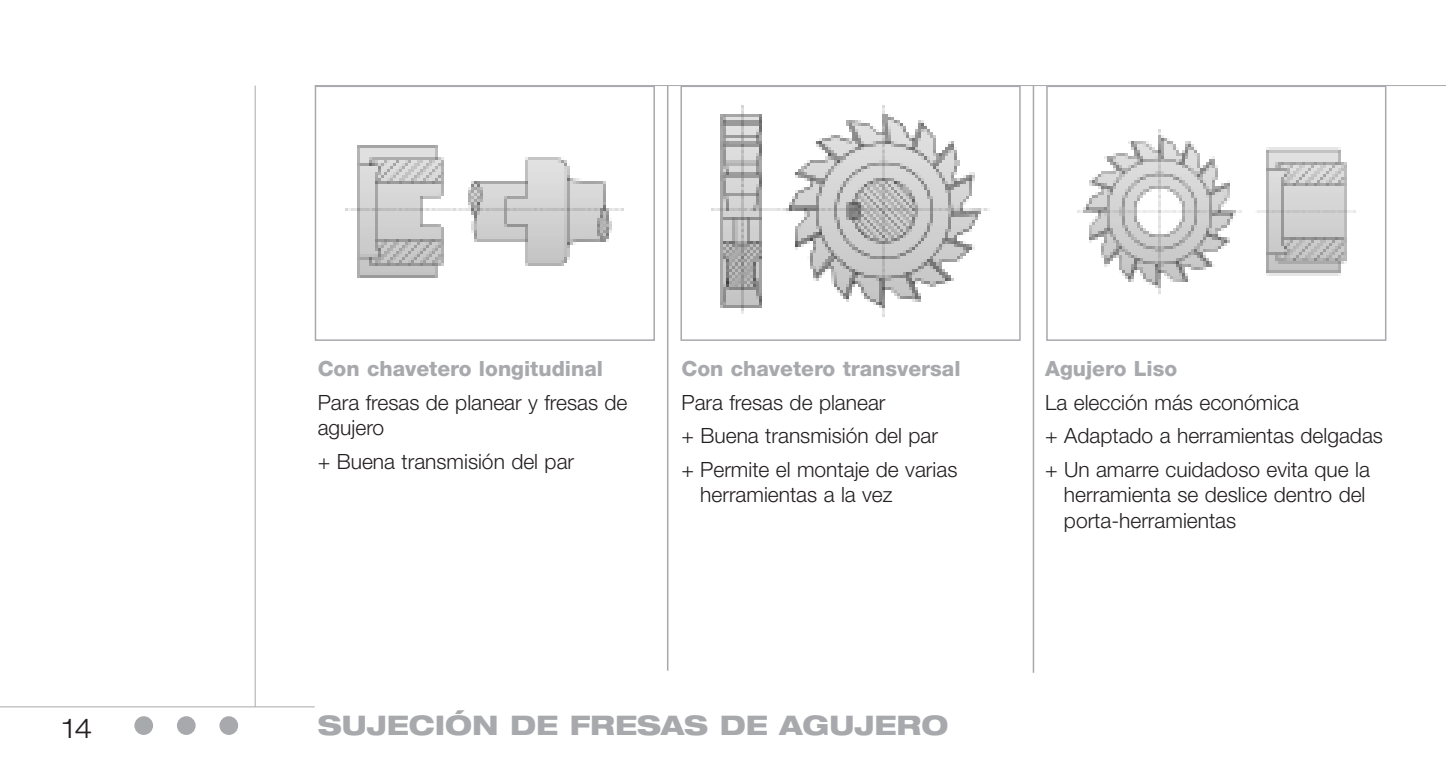
<style>
.page{position:relative;width:1446px;height:766px;background:#fff}
.page>*{position:absolute;margin:0;border:0;box-sizing:border-box;transform-origin:0 0}
.t1{font:800 expanded 27px "Helvetica Neue";color:#a8a9ad}
.t2{font:300 expanded 27px "Helvetica Neue";color:#231f20}
.t3{font:300 21px/33.6px "Helvetica Neue";color:#231f20}
.t4{font:800 21px "Helvetica Neue";color:#a8a9ad}
</style>
<div class="page">
<div style="left:219px;top:716px;width:19px;height:18px;background:#a8a9ad;border-radius:50%"></div>
<div style="left:177px;top:716px;width:19px;height:18px;background:#a8a9ad;border-radius:50%"></div>
<div style="left:134px;top:716px;width:19px;height:18px;background:#a8a9ad;border-radius:50%"></div>
<hr style="left:0;top:706px;width:315px;height:1px;background:#a8a9ad">
<hr style="left:255px;top:85px;width:1px;height:621px;background:#a8a9ad">
<img style="left:346px;top:145px;width:277px;height:132px">
<div style="left:315px;top:85px;width:340px;height:256px;border:2px solid #a8a9ad"></div>
<img style="left:712px;top:106px;width:277px;height:210px">
<div style="left:680px;top:85px;width:340px;height:256px;border:2px solid #a8a9ad"></div>
<img style="left:1077px;top:129px;width:278px;height:164px">
<div style="left:1046px;top:85px;width:340px;height:256px;border:2px solid #a8a9ad"></div>
<hr style="left:315px;top:85px;width:1131px;height:1px;background:#a8a9ad">
<hr style="left:667px;top:85px;width:1px;height:585px;background:#a8a9ad">
<hr style="left:1032px;top:85px;width:2px;height:587px;background:#a8a9ad">
<p class="t2" style="left:63px;top:718px;width:32px">14</p>
<p class="t4" style="left:318px;top:361px;width:287px">Con chavetero longitudinal</p>
<p class="t3" style="left:318px;top:391px;width:311px;line-height:25.2px">Para fresas de planear y fresas de agujero</p>
<p class="t3" style="left:318px;top:446px;width:258px">+ Buena transmisión del par</p>
<p class="t4" style="left:681px;top:361px;width:281px">Con chavetero transversal</p>
<p class="t3" style="left:681px;top:387px;width:277px">Para fresas de planear<br>+ Buena transmisión del par<br>+ Permite el montaje de varias</p>
<p class="t3" style="left:700px;top:480px;width:194px">herramientas a la vez</p>
<p class="t1" style="left:318px;top:714px;width:632px">SUJECIÓN DE FRESAS DE AGUJERO</p>
<p class="t4" style="left:1045px;top:361px;width:134px">Agujero Liso</p>
<p class="t3" style="left:1045px;top:387px;width:339px">La elección más económica<br>+ Adaptado a herramientas delgadas + Un amarre cuidadoso evita que la</p>
<p class="t3" style="left:1064px;top:484px;width:303px;line-height:25.2px">herramienta se deslice dentro del porta-herramientas</p>
</div>
